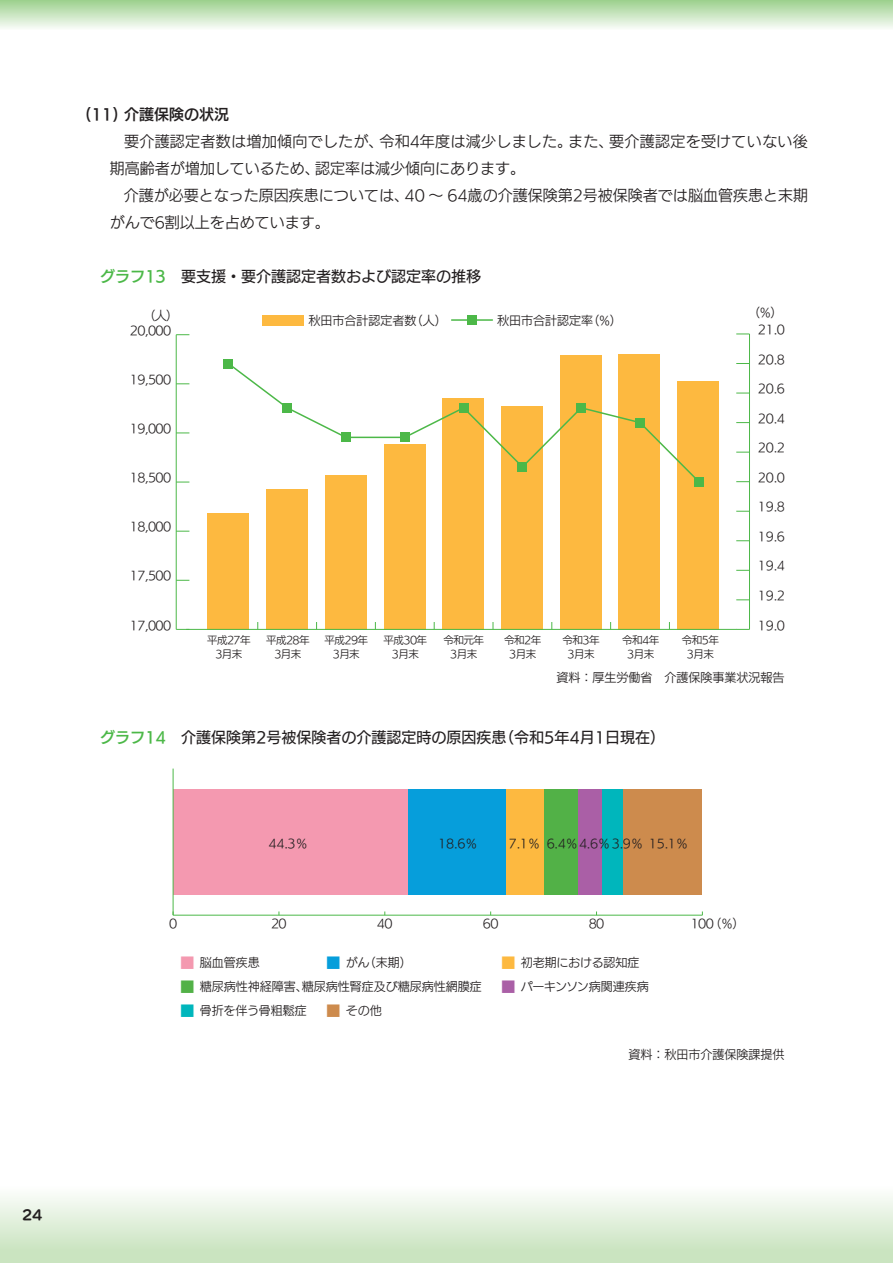
<style>
.page{position:relative;width:893px;height:1263px;background:#fff}
.page>*{position:absolute;margin:0;border:0;box-sizing:border-box;transform-origin:0 0}
.t1{font:15px/27px "UD Kakugo Large Pro R";letter-spacing:.02em;color:#231f20}
.t2{font:15px "UD Kakugo Large Pro M";color:#231f20}
.t3{font:15px/27px "UD Kakugo Large Pro R";color:#231f20}
.t4{font:15px "UD Kakugo Large Pro DB";color:#231f20}
.t5{font:13.5px "UD Marugo Large Pro B";color:#231f20}
.t6{font:12px "UD Kakugo Large Pro R";color:#231f20}
.t7{font:12px "UD Kakugo Large Pro R";letter-spacing:-.02em;color:#231f20}
.t8{font:10.5px/13.5px "UD Kakugo Large Pro R";letter-spacing:-.05em;color:#231f20;text-align:center}
.s1{font-family:"UD Kakugo Large Pro DB";color:#4cb848}
.s2{font-size:16.5px;color:#f499b0}
.s3{font-size:16.5px;color:#069edb}
.s4{font-size:16.5px;color:#fdb940}
.s5{font-size:16.5px;color:#52b147}
.s6{font-size:16.5px;color:#aa5fa6}
.s7{font-size:16.5px;color:#00b6bc}
.s8{font-size:16.5px;color:#cd8b4d}
</style>
<div class="page">
<div style="left:0;top:1186px;width:893px;height:77px;background:linear-gradient(to bottom,#fdfefd,#c3e0b8)"></div>
<div style="left:0;top:0;width:893px;height:30px;background:linear-gradient(to bottom,#9cd08d,#f7fbf6)"></div>
<hr style="left:452px;top:319px;width:40px;height:2px;background:#4cb848">
<div style="left:467px;top:315px;width:9px;height:9px;background:#4cb848"></div>
<hr style="left:176px;top:335px;width:1px;height:294px;background:#4cb848">
<svg style="left:176px;top:580px;width:13px;height:1px"></svg>
<svg style="left:176px;top:531px;width:13px;height:1px"></svg>
<svg style="left:176px;top:482px;width:13px;height:1px"></svg>
<svg style="left:176px;top:433px;width:13px;height:1px"></svg>
<svg style="left:176px;top:383px;width:13px;height:1px"></svg>
<svg style="left:176px;top:334px;width:13px;height:1px"></svg>
<div style="left:678px;top:381px;width:41px;height:248px;background:#fdb940"></div>
<div style="left:619px;top:354px;width:41px;height:275px;background:#fdb940"></div>
<div style="left:560px;top:355px;width:41px;height:274px;background:#fdb940"></div>
<div style="left:501px;top:406px;width:41px;height:223px;background:#fdb940"></div>
<div style="left:443px;top:398px;width:41px;height:231px;background:#fdb940"></div>
<div style="left:384px;top:444px;width:41px;height:185px;background:#fdb940"></div>
<div style="left:325px;top:475px;width:41px;height:154px;background:#fdb940"></div>
<div style="left:266px;top:489px;width:42px;height:140px;background:#fdb940"></div>
<div style="left:208px;top:513px;width:41px;height:116px;background:#fdb940"></div>
<hr style="left:186px;top:629px;width:551px;height:1px;background:#4cb848">
<hr style="left:749px;top:334px;width:1px;height:295px;background:#4cb848">
<svg style="left:736px;top:629px;width:13px;height:1px"></svg>
<svg style="left:736px;top:599px;width:13px;height:1px"></svg>
<svg style="left:736px;top:570px;width:13px;height:1px"></svg>
<svg style="left:736px;top:540px;width:13px;height:1px"></svg>
<svg style="left:736px;top:511px;width:13px;height:1px"></svg>
<svg style="left:736px;top:481px;width:13px;height:1px"></svg>
<svg style="left:736px;top:452px;width:13px;height:1px"></svg>
<svg style="left:736px;top:422px;width:13px;height:1px"></svg>
<svg style="left:736px;top:393px;width:13px;height:1px"></svg>
<svg style="left:736px;top:363px;width:13px;height:1px"></svg>
<svg style="left:736px;top:334px;width:13px;height:1px"></svg>
<svg style="left:226px;top:366px;width:122px;height:70px"></svg>
<hr style="left:346px;top:437px;width:59px;height:1px;background:#4cb848">
<svg style="left:403px;top:406px;width:292px;height:78px"></svg>
<div style="left:224px;top:359px;width:9px;height:9px;background:#4cb848"></div>
<div style="left:283px;top:403px;width:9px;height:9px;background:#4cb848"></div>
<div style="left:341px;top:433px;width:9px;height:9px;background:#4cb848"></div>
<div style="left:400px;top:433px;width:9px;height:9px;background:#4cb848"></div>
<div style="left:459px;top:403px;width:9px;height:9px;background:#4cb848"></div>
<div style="left:518px;top:462px;width:9px;height:9px;background:#4cb848"></div>
<div style="left:577px;top:403px;width:9px;height:9px;background:#4cb848"></div>
<div style="left:635px;top:418px;width:9px;height:9px;background:#4cb848"></div>
<div style="left:694px;top:477px;width:9px;height:9px;background:#4cb848"></div>
<div style="left:262px;top:315px;width:42px;height:10px;background:#fdb940"></div>
<div style="left:622px;top:789px;width:80px;height:106px;background:#cd8b4d"></div>
<div style="left:602px;top:789px;width:20px;height:106px;background:#00b6bc"></div>
<div style="left:577px;top:789px;width:25px;height:106px;background:#aa5fa6"></div>
<div style="left:544px;top:789px;width:33px;height:106px;background:#52b147"></div>
<div style="left:506px;top:789px;width:38px;height:106px;background:#fdb940"></div>
<div style="left:408px;top:789px;width:98px;height:106px;background:#069edb"></div>
<div style="left:173px;top:789px;width:235px;height:106px;background:#f499b0"></div>
<hr style="left:173px;top:915px;width:529px;height:1px;background:#4cb848">
<hr style="left:173px;top:768px;width:1px;height:147px;background:#4cb848">
<p class="t4" style="left:85px;top:101px;width:145px">(11) 介護保険の状況</p>
<p class="t1" style="left:110px;top:127px;width:700px;text-indent:14px">要介護認定者数は増加傾向でしたが、令和4年度は減少しました。また、要介護認定を受けていない後期高齢者が増加しているため、認定率は減少傾向にあります。</p>
<p class="t3" style="left:110px;top:181px;width:700px;text-indent:14px">介護が必要となった原因疾患については、40 〜 64歳の介護保険第2号被保険者では脳血管疾患と末期がんで6割以上を占めています。</p>
<p class="t2" style="left:100px;top:264px;width:383px"><span class="s1">グラフ13</span>　要支援・要介護認定者数および認定率の推移</p>
<p class="t6" style="left:497px;top:311px;width:126px">秋田市合計認定率（%）</p>
<p class="t6" style="left:748px;top:303px;width:36px">（%）</p>
<p class="t6" style="left:143px;top:305px;width:36px">（人）</p>
<p class="t6" style="left:309px;top:311px;width:140px">秋田市合計認定者数（人）</p>
<p class="t6" style="left:758px;top:320px;width:29px">21.0</p>
<p class="t6" style="left:130px;top:321px;width:43px">20,000</p>
<p class="t6" style="left:130px;top:370px;width:43px">19,500</p>
<p class="t6" style="left:130px;top:419px;width:43px">19,000</p>
<p class="t6" style="left:130px;top:468px;width:43px">18,500</p>
<p class="t6" style="left:130px;top:517px;width:43px">18,000</p>
<p class="t6" style="left:130px;top:566px;width:43px">17,500</p>
<p class="t6" style="left:130px;top:615px;width:43px">17,000</p>
<p class="t6" style="left:758px;top:349px;width:29px">20.8</p>
<p class="t6" style="left:758px;top:379px;width:29px">20.6</p>
<p class="t6" style="left:758px;top:409px;width:29px">20.4</p>
<p class="t6" style="left:758px;top:438px;width:29px">20.2</p>
<p class="t6" style="left:758px;top:468px;width:29px">20.0</p>
<p class="t6" style="left:758px;top:497px;width:29px">19.8</p>
<p class="t6" style="left:758px;top:527px;width:29px">19.6</p>
<p class="t6" style="left:758px;top:556px;width:29px">19.4</p>
<p class="t6" style="left:758px;top:586px;width:29px">19.2</p>
<p class="t8" style="left:207px;top:633px;width:45px">平成27年<br>3月末</p>
<p class="t8" style="left:266px;top:633px;width:45px">平成28年<br>3月末</p>
<p class="t8" style="left:324px;top:633px;width:45px">平成29年<br>3月末</p>
<p class="t8" style="left:383px;top:633px;width:45px">平成30年<br>3月末</p>
<p class="t8" style="left:443px;top:633px;width:42px">令和元年<br>3月末</p>
<p class="t8" style="left:504px;top:633px;width:39px">令和2年<br>3月末</p>
<p class="t8" style="left:563px;top:633px;width:39px">令和3年<br>3月末</p>
<p class="t8" style="left:622px;top:633px;width:39px">令和4年<br>3月末</p>
<p class="t8" style="left:682px;top:633px;width:39px">令和5年<br>3月末</p>
<p class="t6" style="left:758px;top:615px;width:29px">19.0</p>
<p class="t6" style="left:556px;top:668px;width:229px">資料：厚生労働省　介護保険事業状況報告</p>
<p class="t2" style="left:100px;top:725px;width:567px"><span class="s1">グラフ14</span>　介護保険第2号被保険者の介護認定時の原因疾患（令和5年4月1日現在）</p>
<p class="t6" style="left:268px;top:834px;width:41px">44.3％</p>
<p class="t6" style="left:438px;top:834px;width:41px">18.6％</p>
<p class="t6" style="left:509px;top:834px;width:181px">7.1％ 6.4％4.6％3.9％ 15.1％</p>
<p class="t6" style="left:169px;top:913px;width:10px">0</p>
<p class="t6" style="left:271px;top:913px;width:17px">20</p>
<p class="t6" style="left:377px;top:913px;width:17px">40</p>
<p class="t6" style="left:483px;top:913px;width:17px">60</p>
<p class="t6" style="left:589px;top:913px;width:17px">80</p>
<p class="t6" style="left:691px;top:913px;width:55px">100（％）</p>
<p class="t6" style="left:179px;top:953px;width:82px"><span class="s2">■</span> 脳血管疾患</p>
<p class="t6" style="left:325px;top:953px;width:88px"><span class="s3">■</span> がん（末期）</p>
<p class="t7" style="left:500px;top:953px;width:141px"><span class="s4">■</span> 初老期における認知症</p>
<p class="t6" style="left:179px;top:977px;width:471px"><span class="s5">■</span> 糖尿病性神経障害、糖尿病性腎症及び糖尿病性網膜症 <span class="s6">■</span> パーキンソン病関連疾病</p>
<p class="t6" style="left:179px;top:1001px;width:204px"><span class="s7">■</span> 骨折を伴う骨粗鬆症 <span class="s8">■</span> その他</p>
<p class="t6" style="left:628px;top:1045px;width:157px">資料：秋田市介護保険課提供</p>
<p class="t5" style="left:22px;top:1203px;width:22px">24</p>
</div>
